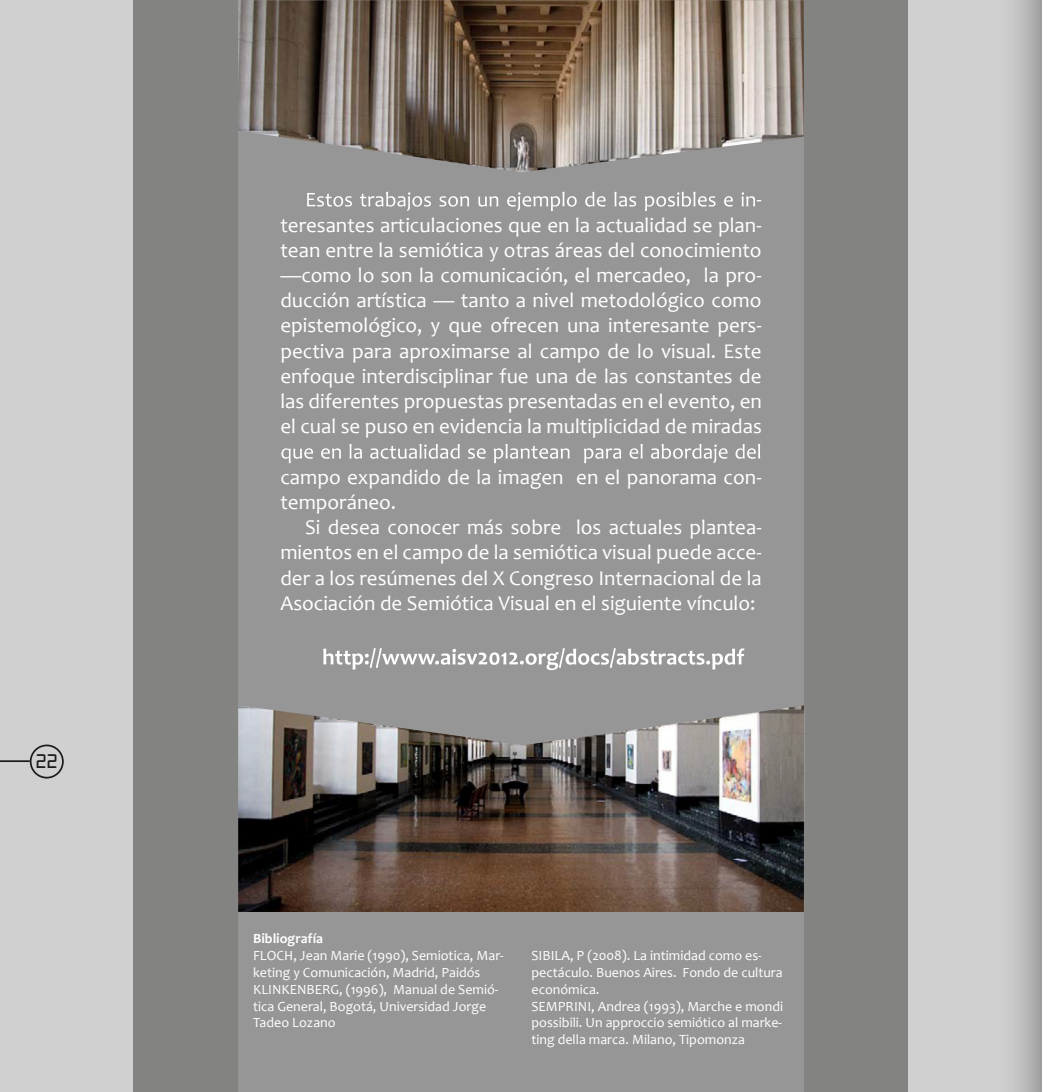
<style>
.page{position:relative;width:1042px;height:1092px;background:#fff}
.page>*{position:absolute;margin:0;border:0;box-sizing:border-box;transform-origin:0 0}
.t1{font:21px/25.2px "Candara";color:#fff;text-align:justify}
.t2{font:17.68px "OCRA Std";color:#1d1d1b}
.t3{font:14px/16.8px "Candara";color:#fff}
.t4{font:700 14px "Candara";color:#fff}
</style>
<div class="page">
<div style="left:0;top:0;width:1042px;height:1091px;background:#d0d0d0"></div>
<div style="left:134px;top:0;width:774px;height:1091px;background:#838382"></div>
<div style="left:238px;top:0;width:566px;height:1091px;background:#979696"></div>
<img style="left:238px;top:705px;width:567px;height:206px">
<img style="left:238px;top:0;width:566px;height:172px">
<svg style="left:307px;top:192px;width:448px;height:19px"></svg>
<svg style="left:281px;top:444px;width:479px;height:19px"></svg>
<svg style="left:323px;top:648px;width:421px;height:22px"></svg>
<svg style="left:1015px;top:0;width:27px;height:1091px"></svg>
<div style="left:30px;top:744px;width:34px;height:34px;border:2px solid #1d1d1b;border-radius:50%"></div>
<hr style="left:0;top:760px;width:30px;height:2px;background:#1d1d1b">
<p class="t2" style="left:35px;top:753px;width:25px">22</p>
<p class="t1" style="left:280px;top:187px;width:483px;text-indent:476px">- teresantes articulaciones que en la actualidad se plan&shy;tean entre la semiótica y otras áreas del conocimiento —como lo son la comunicación, el mercadeo, la pro&shy;ducción artística — tanto a nivel metodológico como epistemológico, y que ofrecen una interesante pers&shy;pectiva para aproximarse al campo de lo visual. Este enfoque interdisciplinar fue una de las constantes de las diferentes propuestas presentadas en el evento, en el cual se puso en evidencia la multiplicidad de miradas</p>
<p class="t1" style="left:280px;top:464px;width:483px">campo expandido de la imagen en el panorama con&shy;temporáneo.</p>
<p class="t1" style="left:280px;top:514px;width:483px;text-indent:25px">Si desea conocer más sobre los actuales plantea&shy;mientos en el campo de la semiótica visual puede acce&shy;der a los resúmenes del X Congreso Internacional de la Asociación de Semiótica Visual en el siguiente vínculo:</p>
<p class="t4" style="left:253px;top:929px;width:71px">Bibliografía</p>
<p class="t3" style="left:253px;top:946px;width:252px">FLOCH, Jean Marie (1990), Semiotica, Mar&shy;keting y Comunicación, Madrid, Paidós KLINKENBERG, (1996), Manual de Semió&shy;tica General, Bogotá, Universidad Jorge Tadeo Lozano</p>
<p class="t3" style="left:531px;top:946px;width:253px">SIBILA, P (2008). La intimidad como es&shy;pectáculo. Buenos Aires. Fondo de cultura económica.<br>SEMPRINI, Andrea (1993), Marche e mondi possibili. Un approccio semiótico al marke&shy;ting della marca. Milano, Tipomonza</p>
</div>
